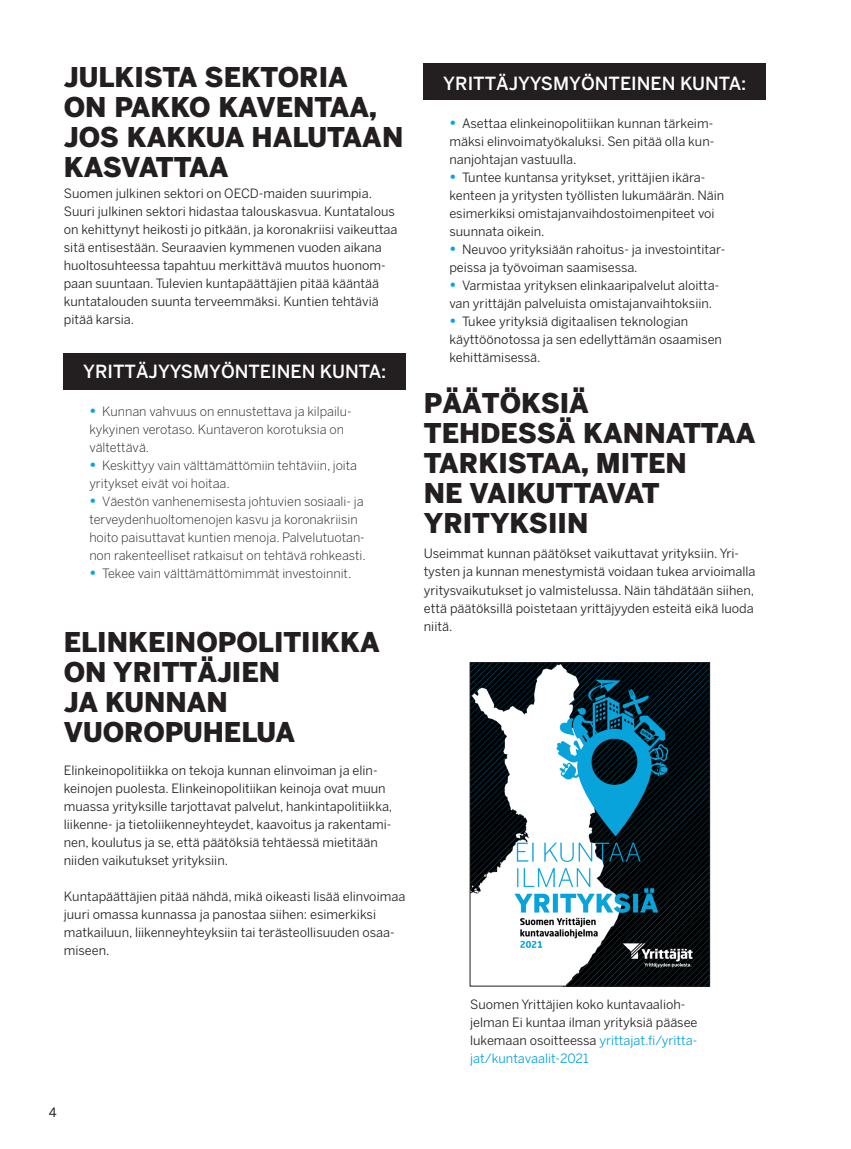
<style>
.page{position:relative;width:851px;height:1149px;background:#fff}
.page>*{position:absolute;margin:0;border:0;box-sizing:border-box;transform-origin:0 0}
.Otsikko_33{font:900 27px/30px "Benton Sans";color:#231f20}
.Otsikko_3{font:900 27px/30px "Benton Sans";color:#231f20}
.Väliotsikko_1{font:500 18px "Benton Sans";color:#fff}
.Leipäteksti{font:12.75px/18px "Benton Sans";color:#231f20}
.t1{font:300 12.75px/18px "Benton Sans";color:#231f20}
.Leipäteksti-2{font:12.75px "Benton Sans";color:#231f20}
.s1{font-weight:900;font-size:15px;color:#05a6e0}
.s2{color:#00a3da}
</style>
<div class="page">
<div style="left:424px;top:64px;width:341px;height:36px;background:#231f20"></div>
<div style="left:64px;top:353px;width:342px;height:36px;background:#231f20"></div>
<img style="left:472px;top:664px;width:235px;height:319px">
<div style="left:470px;top:662px;width:239px;height:323px;border:1px solid #231f20"></div>
<p class="Otsikko_3" style="left:64px;top:61px;width:341px">JULKISTA SEKTORIA<br>ON PAKKO KAVENTAA,<br>JOS KAKKUA HALUTAAN<br>KASVATTAA</p>
<p class="Leipäteksti" style="left:64px;top:184px;width:335px">Suomen julkinen sektori on OECD-maiden suurimpia.<br>Suuri julkinen sektori hidastaa talouskasvua. Kuntatalous on kehittynyt heikosti jo pitkään, ja koronakriisi vaikeuttaa sitä entisestään. Seuraavien kymmenen vuoden aikana huoltosuhteessa tapahtuu merkittävä muutos huonom&shy;paan suuntaan. Tulevien kuntapäättäjien pitää kääntää kuntatalouden suunta terveemmäksi. Kuntien tehtäviä pitää karsia.</p>
<p class="Väliotsikko_1" style="left:83px;top:361px;width:304px">YRITTÄJYYSMYÖNTEINEN KUNTA:</p>
<p class="t1" style="left:89px;top:402px;width:264px"><span class="s1">•</span> Kunnan vahvuus on ennustettava ja kilpailu&shy;kykyinen verotaso. Kuntaveron korotuksia on vältettävä.</p>
<p class="t1" style="left:89px;top:456px;width:269px"><span class="s1">•</span> Keskittyy vain välttämättömiin tehtäviin, joita yritykset eivät voi hoitaa.</p>
<p class="t1" style="left:89px;top:492px;width:278px"><span class="s1">•</span> Väestön vanhenemisesta johtuvien sosiaali- ja terveydenhuoltomenojen kasvu ja koronakriisin hoito paisuttavat kuntien menoja. Palvelutuotan&shy;non rakenteelliset ratkaisut on tehtävä rohkeasti.</p>
<p class="t1" style="left:89px;top:564px;width:263px"><span class="s1">•</span> Tekee vain välttämättömimmät investoinnit.</p>
<p class="Otsikko_33" style="left:64px;top:626px;width:317px">ELINKEINOPOLITIIKKA<br>ON YRITTÄJIEN<br>JA KUNNAN<br>VUOROPUHELUA</p>
<p class="Leipäteksti" style="left:64px;top:760px;width:330px">Elinkeinopolitiikka on tekoja kunnan elinvoiman ja elin&shy;keinojen puolesta. Elinkeinopolitiikan keinoja ovat muun muassa yrityksille tarjottavat palvelut, hankintapolitiikka, liikenne- ja tietoliikenneyhteydet, kaavoitus ja rakentami&shy;nen, koulutus ja se, että päätöksiä tehtäessä mietitään niiden vaikutukset yrityksiin.</p>
<p class="Leipäteksti" style="left:64px;top:886px;width:343px">Kuntapäättäjien pitää nähdä, mikä oikeasti lisää elinvoimaa juuri omassa kunnassa ja panostaa siihen: esimerkiksi matkailuun, liikenneyhteyksiin tai terästeollisuuden osaa&shy;miseen.</p>
<p class="Leipäteksti-2" style="left:49px;top:1104px;width:9px">4</p>
<p class="Väliotsikko_1" style="left:443px;top:73px;width:304px">YRITTÄJYYSMYÖNTEINEN KUNTA:</p>
<p class="Leipäteksti" style="left:449px;top:114px;width:266px;text-align:justify"><span class="s1">•</span> Asettaa elinkeinopolitiikan kunnan tärkeim&shy;mäksi elinvoimatyökaluksi. Sen pitää olla kun&shy;nanjohtajan vastuulla.</p>
<p class="Leipäteksti" style="left:449px;top:168px;width:276px"><span class="s1">•</span> Tuntee kuntansa yritykset, yrittäjien ikära&shy;kenteen ja yritysten työllisten lukumäärän. Näin esimerkiksi omistajanvaihdostoimenpiteet voi suunnata oikein.</p>
<p class="Leipäteksti" style="left:449px;top:240px;width:277px"><span class="s1">•</span> Neuvoo yrityksiään rahoitus- ja investointitar&shy;peissa ja työvoiman saamisessa.</p>
<p class="Leipäteksti" style="left:449px;top:276px;width:271px"><span class="s1">•</span> Varmistaa yrityksen elinkaaripalvelut aloitta&shy;van yrittäjän palveluista omistajanvaihtoksiin.</p>
<p class="Leipäteksti" style="left:449px;top:312px;width:274px"><span class="s1">•</span> Tukee yrityksiä digitaalisen teknologian käyttöönotossa ja sen edellyttämän osaamisen kehittämisessä.</p>
<p class="Otsikko_33" style="left:424px;top:388px;width:333px">PÄÄTÖKSIÄ<br>TEHDESSÄ KANNATTAA<br>TARKISTAA, MITEN<br>NE VAIKUTTAVAT<br>YRITYKSIIN</p>
<p class="Leipäteksti" style="left:424px;top:544px;width:333px">Useimmat kunnan päätökset vaikuttavat yrityksiin. Yri&shy;tysten ja kunnan menestymistä voidaan tukea arvioimalla yritysvaikutukset jo valmistelussa. Näin tähdätään siihen, että päätöksillä poistetaan yrittäjyyden esteitä eikä luoda niitä.</p>
<p class="Leipäteksti" style="left:470px;top:994px;width:229px">Suomen Yrittäjien koko kuntavaalioh&shy;jelman Ei kuntaa ilman yrityksiä pääsee lukemaan osoitteessa <span class="s2">yrittajat.fi/yritta&shy;jat/kuntavaalit-2021</span></p>
</div>
